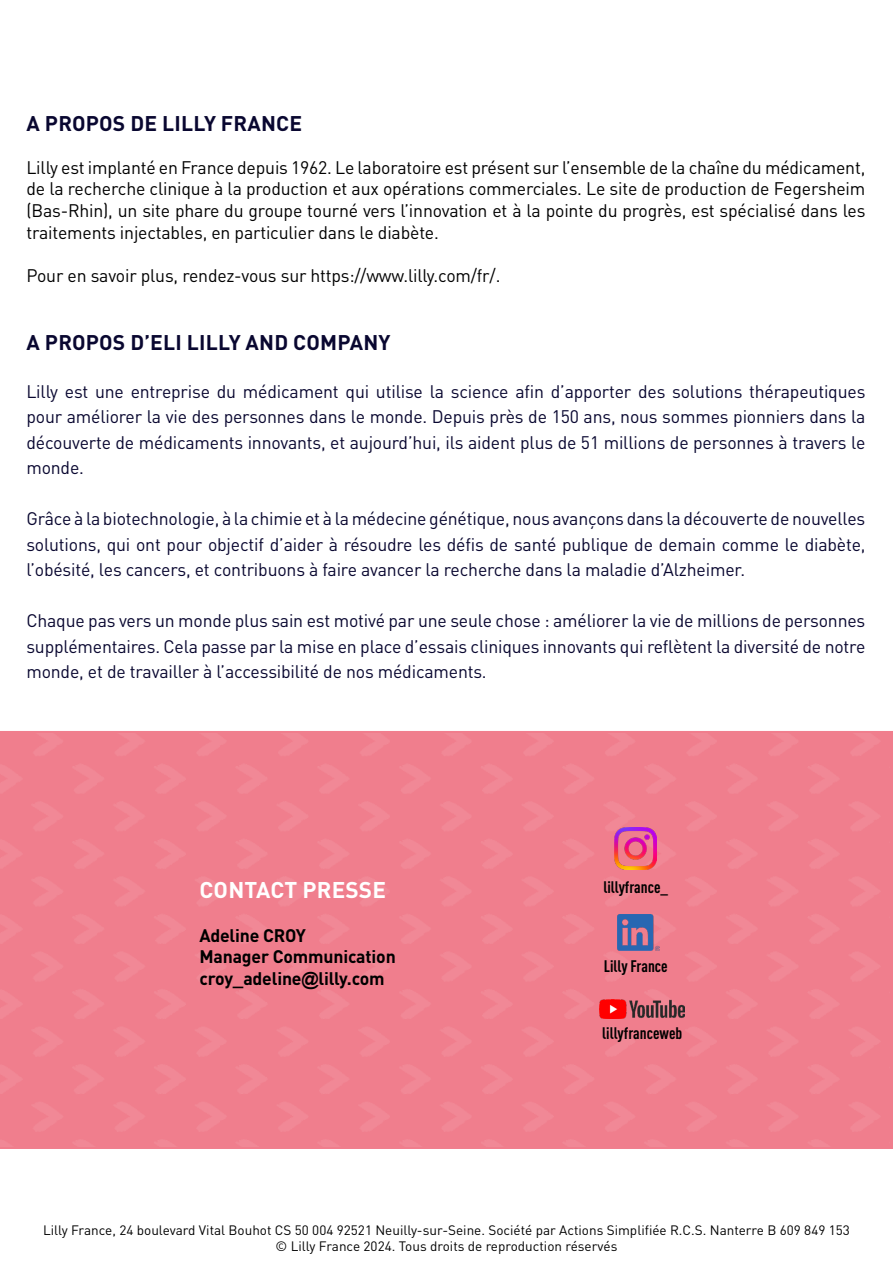
<style>
.page{position:relative;width:893px;height:1263px;background:#fff}
.page>*{position:absolute;margin:0;border:0;box-sizing:border-box;transform-origin:0 0}
.t1{font:700 22.5px "DIN Pro";letter-spacing:.01em;color:#fff}
.t2{font:700 21px "DIN Pro";letter-spacing:.01em;color:#090730}
.t3{font:18px/25.5px "DIN Pro";letter-spacing:-.01em;color:#090730;text-align:justify}
.t4{font:18px/21.6px "DIN Pro";letter-spacing:-.01em;color:#000;text-align:justify}
.t5{font:700 18px "DIN Pro";letter-spacing:-.01em;color:#000}
.t6{font:700 condensed 16.5px "DIN Pro";color:#000}
.t7{font:13.5px "DIN Pro";color:#000}
.s1{font-family:"Arial"}
</style>
<div class="page">
<img style="left:0;top:734px;width:889px;height:412px">
<img style="left:614px;top:827px;width:43px;height:42px">
<img style="left:617px;top:914px;width:43px;height:36px">
<img style="left:600px;top:1000px;width:85px;height:19px">
<p class="t2" style="left:26px;top:107px;width:277px">A PROPOS DE LILLY FRANCE</p>
<p class="t4" style="left:26px;top:155px;width:841px">Lilly est implanté en France depuis 1962. Le laboratoire est présent sur l’ensemble de la chaîne du médicament, de la recherche clinique à la production et aux opérations commerciales. Le site de production de Fegersheim (Bas-Rhin), un site phare du groupe tourné vers l’innovation et à la pointe du progrès, est spécialisé dans les traitements injectables, en particulier dans le diabète.</p>
<p class="t4" style="left:26px;top:263px;width:476px">Pour en savoir plus, rendez-vous sur https://www.lilly.com/fr/.</p>
<p class="t2" style="left:26px;top:326px;width:366px">A PROPOS D’ELI LILLY AND COMPANY</p>
<p class="t3" style="left:26px;top:377px;width:841px">Lilly est une entreprise du médicament qui utilise la science afin d’apporter des solutions thérapeutiques pour améliorer la vie des personnes dans le monde. Depuis près de 150 ans, nous sommes pionniers dans la découverte de médicaments innovants, et aujourd’hui, ils aident plus de 51 millions de personnes à travers le monde.</p>
<p class="t3" style="left:26px;top:505px;width:841px">Grâce à la biotechnologie, à la chimie et à la médecine génétique, nous avançons dans la découverte de nouvelles solutions, qui ont pour objectif d’aider à résoudre les défis de santé publique de demain comme le diabète, l’obésité, les cancers, et contribuons à faire avancer la recherche dans la maladie d’Alzheimer.</p>
<p class="t3" style="left:26px;top:607px;width:840px">Chaque pas vers un monde plus sain est motivé par une seule chose : améliorer la vie de millions de personnes supplémentaires. Cela passe par la mise en place d’essais cliniques innovants qui reflètent la diversité de notre monde, et de travailler à l’accessibilité de nos médicaments.</p>
<p class="t1" style="left:199px;top:873px;width:188px">CONTACT PRESSE</p>
<p class="t5" style="left:199px;top:921px;width:108px">Adeline CROY</p>
<p class="t5" style="left:199px;top:943px;width:198px">Manager Communication</p>
<p class="t5" style="left:199px;top:964px;width:187px">croy_adeline<span class="s1">@</span>lilly.com</p>
<p class="t6" style="left:603px;top:875px;width:66px">lillyfrance_</p>
<p class="t6" style="left:604px;top:954px;width:66px">Lilly France</p>
<p class="t6" style="left:602px;top:1021px;width:82px">lillyfranceweb</p>
<p class="t7" style="left:43px;top:1220px;width:808px">Lilly France, 24 boulevard Vital Bouhot CS 50 004 92521 Neuilly-sur-Seine. Société par Actions Simplifiée R.C.S. Nanterre B 609 849 153</p>
<p class="t7" style="left:276px;top:1236px;width:343px">© Lilly France 2024. Tous droits de reproduction réservés</p>
</div>
